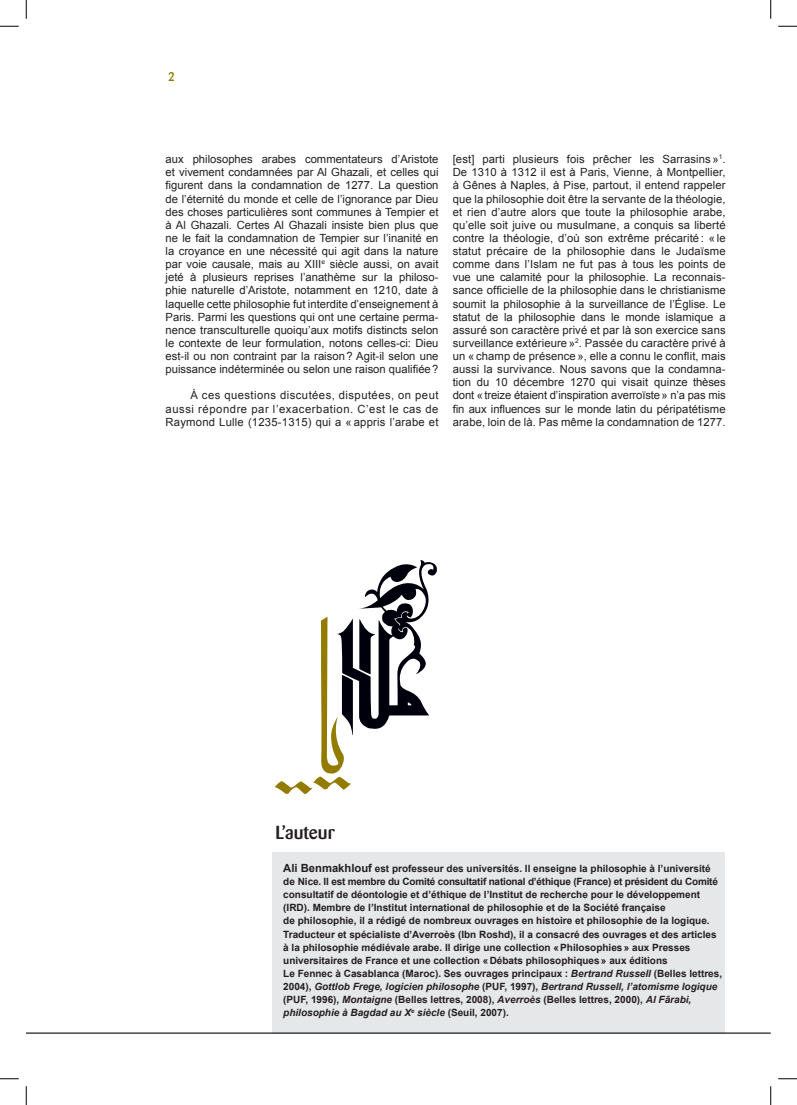
<style>
.page{position:relative;width:797px;height:1105px;background:#fff}
.page>*{position:absolute;margin:0;border:0;box-sizing:border-box;transform-origin:0 0}
.t1{font:500 18.75px "Barmeno";color:#231f20}
.t2{font:500 12.5px "Barmeno";color:#937b00}
.t3{font:11.25px/13.1px "Arial";letter-spacing:.01em;color:#231f20;text-align:justify}
.t4{font:700 10px/13.1px "Arial";color:#231f20}
.s1{font-size:11.25px}
.s2{font-style:italic}
</style>
<div class="page">
<div style="left:273px;top:852px;width:452px;height:181px;background:#e6e7e9"></div>
<hr style="left:26px;top:1032px;width:744px;height:2px;background:#231f20">
<svg style="left:274px;top:560px;width:163px;height:234px"></svg>
<svg style="left:0;top:25px;width:19px;height:2px"></svg>
<svg style="left:778px;top:25px;width:19px;height:2px"></svg>
<svg style="left:0;top:1078px;width:19px;height:1px"></svg>
<svg style="left:778px;top:1078px;width:19px;height:1px"></svg>
<svg style="left:25px;top:0;width:2px;height:19px"></svg>
<svg style="left:25px;top:1086px;width:2px;height:19px"></svg>
<svg style="left:770px;top:0;width:1px;height:19px"></svg>
<svg style="left:770px;top:1086px;width:1px;height:19px"></svg>
<p class="t2" style="left:168px;top:69px;width:8px">2</p>
<p class="t3" style="left:166px;top:153px;width:274px">aux philosophes arabes commentateurs d’Aristote et vivement condamnées par Al Ghazali, et celles qui figurent dans la condamnation de 1277. La question de l’éternité du monde et celle de l’ignorance par Dieu des choses particulières sont communes à Tempier et à Al Ghazali. Certes Al Ghazali insiste bien plus que ne le fait la condamnation de Tempier sur l’inanité en la croyance en une nécessité qui agit dans la nature par voie causale, mais au XIII<sup>e</sup> siècle aussi, on avait jeté à plusieurs reprises l’anathème sur la philoso&shy;phie naturelle d’Aristote, notamment en 1210, date à laquelle cette philosophie fut interdite d’enseignement à Paris. Parmi les questions qui ont une certaine perma&shy;nence transculturelle quoiqu’aux motifs distincts selon le contexte de leur formulation, notons celles-ci: Dieu est-il ou non contraint par la raison? Agit-il selon une puissance indéterminée ou selon une raison qualifiée?</p>
<p class="t3" style="left:166px;top:389px;width:274px;text-indent:25px">À ces questions discutées, disputées, on peut aussi répondre par l’exacerbation. C’est le cas de Raymond Lulle (1235-1315) qui a « appris l’arabe et</p>
<p class="t3" style="left:453px;top:153px;width:274px">[est] parti plusieurs fois prêcher les Sarrasins »<sup>1</sup>.<br>De 1310 à 1312 il est à Paris, Vienne, à Montpellier, à Gênes à Naples, à Pise, partout, il entend rappeler que la philosophie doit être la servante de la théologie, et rien d’autre alors que toute la philosophie arabe, qu’elle soit juive ou musulmane, a conquis sa liberté contre la théologie, d’où son extrême précarité : « le statut précaire de la philosophie dans le Judaïsme comme dans l’Islam ne fut pas à tous les points de vue une calamité pour la philosophie. La reconnais&shy;sance officielle de la philosophie dans le christianisme soumit la philosophie à la surveillance de l’Église. Le statut de la philosophie dans le monde islamique a assuré son caractère privé et par là son exercice sans surveillance extérieure »<sup>2</sup>. Passée du caractère privé à un « champ de présence », elle a connu le conflit, mais aussi la survivance. Nous savons que la condamna&shy;tion du 10 décembre 1270 qui visait quinze thèses dont «treize étaient d’inspiration averroïste» n’a pas mis fin aux influences sur le monde latin du péripatétisme arabe, loin de là. Pas même la condamnation de 1277.</p>
<h1 class="t1" style="left:275px;top:821px;width:61px">L’auteur</h1>
<p class="t4" style="left:283px;top:862px;width:440px"><span class="s1">Ali Benmakhlouf</span> est professeur des universités. Il enseigne la philosophie à l’université de Nice. Il est membre du Comité consultatif national d’éthique (France) et président du Comité consultatif de déontologie et d’éthique de l’Institut de recherche pour le développement (IRD). Membre de l’Institut international de philosophie et de la Société française<br>de philosophie, il a rédigé de nombreux ouvrages en histoire et philosophie de la logique.<br>Traducteur et spécialiste d’Averroès (Ibn Roshd), il a consacré des ouvrages et des articles à la philosophie médiévale arabe. Il dirige une collection «Philosophies» aux Presses universitaires de France et une collection «Débats philosophiques» aux éditions<br>Le Fennec à Casablanca (Maroc). Ses ouvrages principaux : <span class="s2">Bertrand Russell</span> (Belles lettres, 2004), <span class="s2">Gottlob Frege, logicien philosophe</span> (PUF, 1997), <span class="s2">Bertrand Russell, l’atomisme logique </span>(PUF, 1996), <span class="s2">Montaigne</span> (Belles lettres, 2008), <span class="s2">Averroès</span> (Belles lettres, 2000), <span class="s2">Al Fârabi, philosophie à Bagdad au X</span><sup>e</sup> <span class="s2">siècle</span> (Seuil, 2007).</p>
</div>
